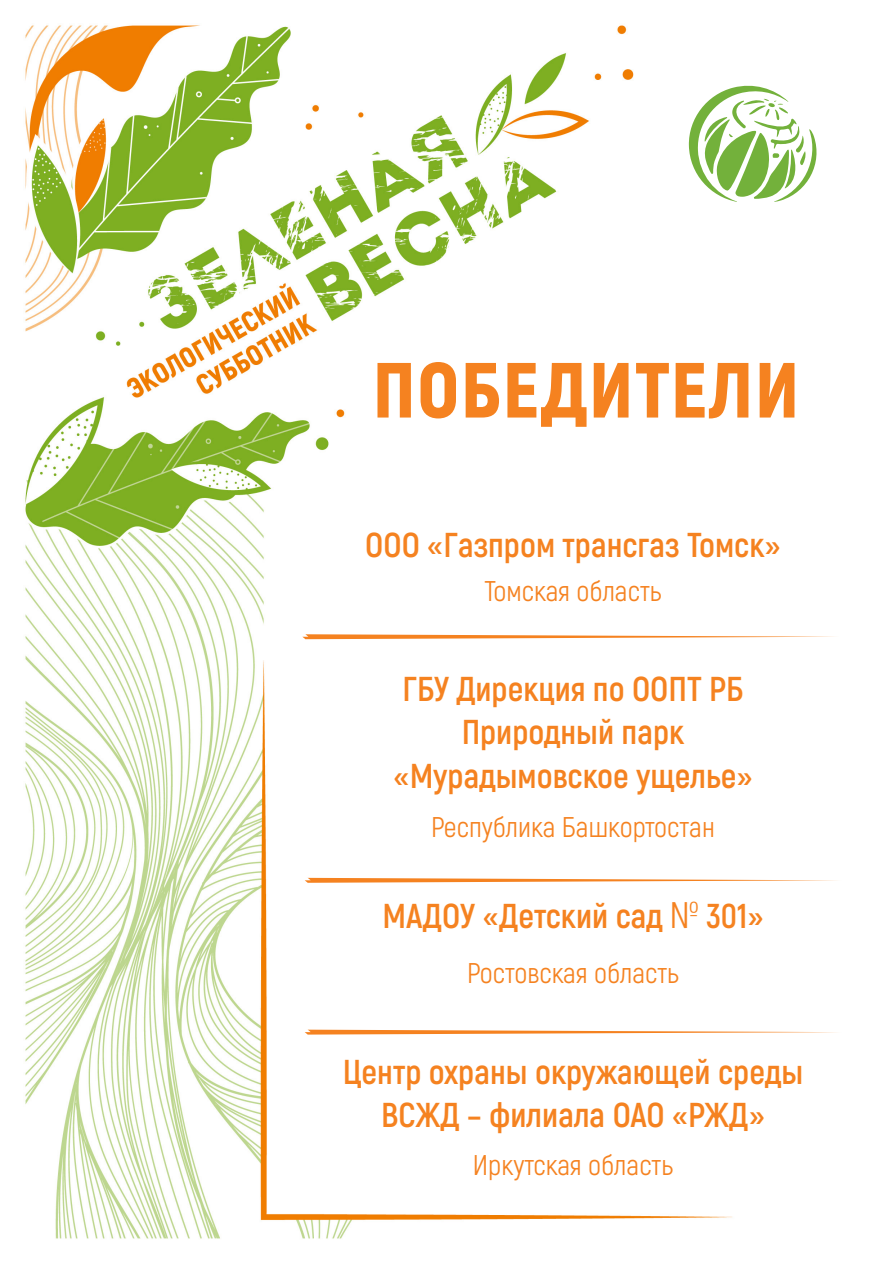
<style>
.page{position:relative;width:893px;height:1263px;background:#fff}
.page>*{position:absolute;margin:0;border:0;box-sizing:border-box;transform-origin:0 0}
.t1{font:900 78px "Akrobat";letter-spacing:.02em;color:#f58220}
.ФИО{font:700 34.5px/43.5px "Akrobat";color:#f58220;text-align:center}
.ФИО-2{font:28.5px "Akrobat";color:#f58220}
.s1{font-family:"AG Letterica";font-weight:300;font-stretch:condensed}
</style>
<div class="page">
<img style="left:25px;top:25px;width:707px;height:1214px">
<svg style="left:688px;top:82px;width:129px;height:120px"></svg>
<svg style="left:302px;top:632px;width:532px;height:10px"></svg>
<svg style="left:305px;top:875px;width:532px;height:10px"></svg>
<svg style="left:305px;top:1027px;width:532px;height:10px"></svg>
<h1 class="t1" style="left:373px;top:340px;width:428px">ПОБЕДИТЕЛИ</h1>
<p class="ФИО" style="left:365px;top:523px;width:417px">ООО «Газпром трансгаз Томск»</p>
<p class="ФИО-2" style="left:485px;top:573px;width:178px">Томская область</p>
<p class="ФИО" style="left:393px;top:666px;width:361px">ГБУ Дирекция по ООПТ РБ<br>Природный парк «Мурадымовское ущелье»</p>
<p class="ФИО-2" style="left:431px;top:810px;width:285px">Республика Башкортостан</p>
<p class="ФИО" style="left:382px;top:894px;width:383px">МАДОУ «Детский сад <span class="s1">№</span> 301»</p>
<p class="ФИО-2" style="left:467px;top:956px;width:213px">Ростовская область</p>
<p class="ФИО" style="left:343px;top:1050px;width:462px">Центр охраны окружающей среды<br>ВСЖД – филиала ОАО «РЖД»</p>
<p class="ФИО-2" style="left:473px;top:1148px;width:202px">Иркутская область</p>
</div>
